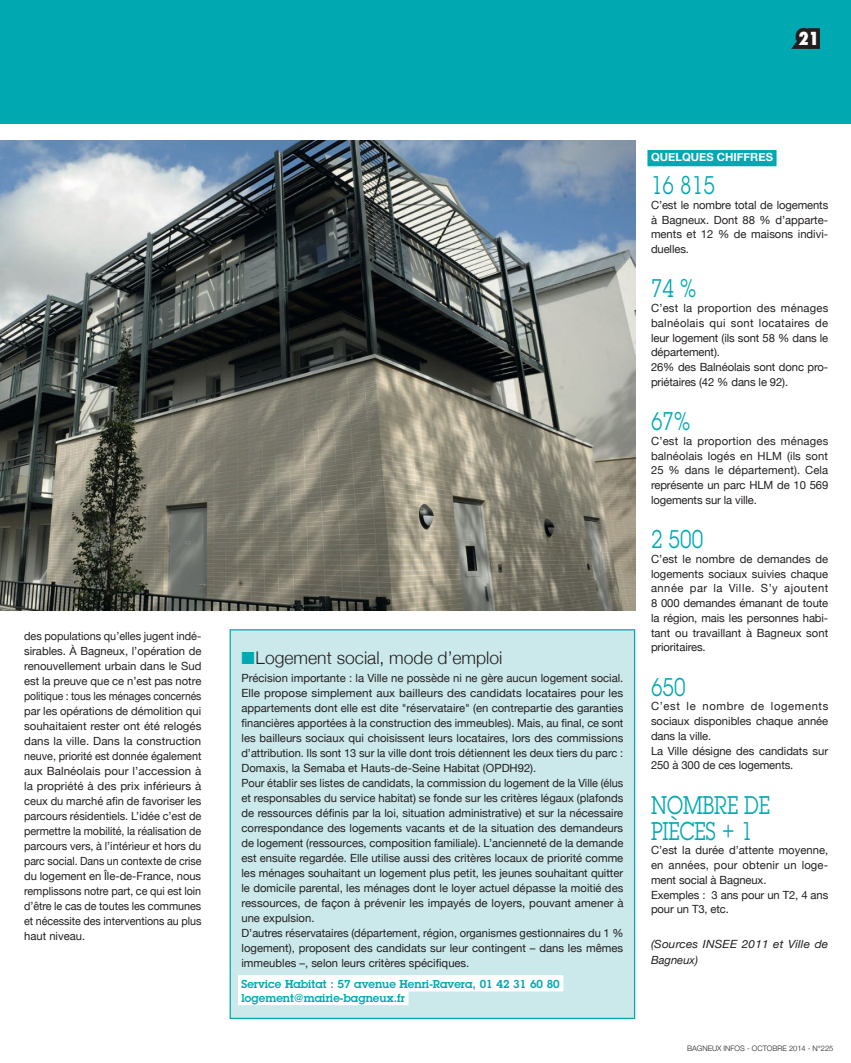
<style>
.page{position:relative;width:851px;height:1063px;background:#fff}
.page>*{position:absolute;margin:0;border:0;box-sizing:border-box;transform-origin:0 0}
.t1{font:25px/26px "Lubalin Graph";color:#00a9b1;scale:.8 1}
.t2{font:300 17.5px "Helvetica Neue";color:#231f20}
.t3{font:800 condensed 17.5px "Futura";color:#fff}
.t4{font:11.25px/15px "Helvetica Neue";color:#231f20}
.t5{font:600 11.25px/13.8px "Lubalin Graph";color:#00a9b1}
.t6{font:italic 11.25px/16px "Helvetica Neue";letter-spacing:.015em;color:#231f20;scale:1.05 1}
.t7{font:700 11.25px "Helvetica Neue";color:#fff}
.t8{font:300 7.5px "Helvetica Neue";color:#231f20}
.s1{color:#00a9b1}
</style>
<div class="page">
<div style="left:0;top:0;width:850px;height:123px;background:#00a9b1"></div>
<svg style="left:791px;top:28px;width:29px;height:21px"></svg>
<div style="left:230px;top:630px;width:404px;height:388px;background:#cbe8eb"></div>
<div style="left:238px;top:975px;width:325px;height:16px;background:#fff"></div>
<div style="left:238px;top:989px;width:170px;height:16px;background:#fff"></div>
<div style="left:229px;top:629px;width:406px;height:390px;border:1px solid #00a9b1"></div>
<img style="left:0;top:141px;width:635px;height:469px">
<div style="left:647px;top:150px;width:129px;height:16px;background:#00a9b1"></div>
<h2 class="t3" style="left:797px;top:27px;width:23px">21</h2>
<p class="t4" style="left:24px;top:628px;width:179px;text-align:justify">des populations qu’elles jugent indé&shy;sirables. À Bagneux, l’opération de renouvellement urbain dans le Sud est la preuve que ce n’est pas notre politique : tous les ménages concernés par les opérations de démolition qui souhaitaient rester ont été relogés dans la ville. Dans la construction neuve, priorité est donnée également aux Balnéolais pour l’accession à la propriété à des prix inférieurs à ceux du marché afin de favoriser les parcours résidentiels. L’idée c’est de permettre la mobilité, la réalisation de parcours vers, à l’intérieur et hors du parc social. Dans un contexte de crise du logement en Île-de-France, nous remplissons notre part, ce qui est loin d’être le cas de toutes les communes et nécessite des interventions au plus haut niveau.</p>
<h2 class="t2" style="left:241px;top:647px;width:262px"><span class="s1">■</span>Logement social, mode d’emploi</h2>
<p class="t4" style="left:241px;top:670px;width:383px">Précision importante : la Ville ne possède ni ne gère aucun logement social.<br>Elle propose simplement aux bailleurs des candidats locataires pour les appartements dont elle est dite "réservataire" (en contrepartie des garanties financières apportées à la construction des immeubles). Mais, au final, ce sont les bailleurs sociaux qui choisissent leurs locataires, lors des commissions d’attribution. Ils sont 13 sur la ville dont trois détiennent les deux tiers du parc :<br>Domaxis, la Semaba et Hauts-de-Seine Habitat (OPDH92).<br>Pour établir ses listes de candidats, la commission du logement de la Ville (élus et responsables du service habitat) se fonde sur les critères légaux (plafonds de ressources définis par la loi, situation administrative) et sur la nécessaire correspondance des logements vacants et de la situation des demandeurs de logement (ressources, composition familiale). L’ancienneté de la demande est ensuite regardée. Elle utilise aussi des critères locaux de priorité comme les ménages souhaitant un logement plus petit, les jeunes souhaitant quitter le domicile parental, les ménages dont le loyer actuel dépasse la moitié des ressources, de façon à prévenir les impayés de loyers, pouvant amener à une expulsion.<br>D’autres réservataires (département, région, organismes gestionnaires du 1 % logement), proposent des candidats sur leur contingent – dans les mêmes immeubles –, selon leurs critères spécifiques.</p>
<p class="t5" style="left:241px;top:977px;width:320px">Service Habitat : 57 avenue Henri-Ravera, 01 42 31 60 80 logement@mairie-bagneux.fr</p>
<p class="t7" style="left:651px;top:150px;width:123px">QUELQUES CHIFFRES</p>
<h1 class="t1" style="left:651px;top:172px;width:82px">16 815</h1>
<p class="t4" style="left:651px;top:197px;width:179px;text-align:justify">C’est le nombre total de logements à Bagneux. Dont 88 % d’apparte&shy;ments et 12 % de maisons indivi&shy;duelles.</p>
<h1 class="t1" style="left:651px;top:275px;width:58px">74 %</h1>
<p class="t4" style="left:651px;top:301px;width:179px">C’est la proportion des ménages balnéolais qui sont locataires de leur logement (ils sont 58 % dans le département).<br>26% des Balnéolais sont donc pro&shy;priétaires (42 % dans le 92).</p>
<h1 class="t1" style="left:651px;top:408px;width:50px">67%</h1>
<p class="t4" style="left:651px;top:433px;width:179px;text-align:justify">C’est la proportion des ménages balnéolais logés en HLM (ils sont 25 % dans le département). Cela représente un parc HLM de 10 569 logements sur la ville.</p>
<h1 class="t1" style="left:651px;top:526px;width:67px">2 500</h1>
<p class="t4" style="left:651px;top:551px;width:179px;text-align:justify">C’est le nombre de demandes de logements sociaux suivies chaque année par la Ville. S’y ajoutent 8 000 demandes émanant de toute la région, mais les personnes habi&shy;tant ou travaillant à Bagneux sont prioritaires.</p>
<h1 class="t1" style="left:651px;top:673px;width:45px">650</h1>
<p class="t4" style="left:651px;top:699px;width:179px">C’est le nombre de logements sociaux disponibles chaque année dans la ville.<br>La Ville désigne des candidats sur<br>250 à 300 de ces logements.</p>
<h1 class="t1" style="left:651px;top:791px;width:150px">NOMBRE DE<br>PIÈCES + 1</h1>
<p class="t4" style="left:651px;top:843px;width:179px">C’est la durée d’attente moyenne, en années, pour obtenir un loge&shy;ment social à Bagneux.<br>Exemples : 3 ans pour un T2, 4 ans pour un T3, etc.</p>
<p class="t6" style="left:651px;top:936px;width:170px">(Sources INSEE 2011 et Ville de<br>Bagneux)</p>
<p class="t8" style="left:687px;top:1043px;width:148px">BAGNEUX INFOS - OCTOBRE 2014 - N°225</p>
</div>
